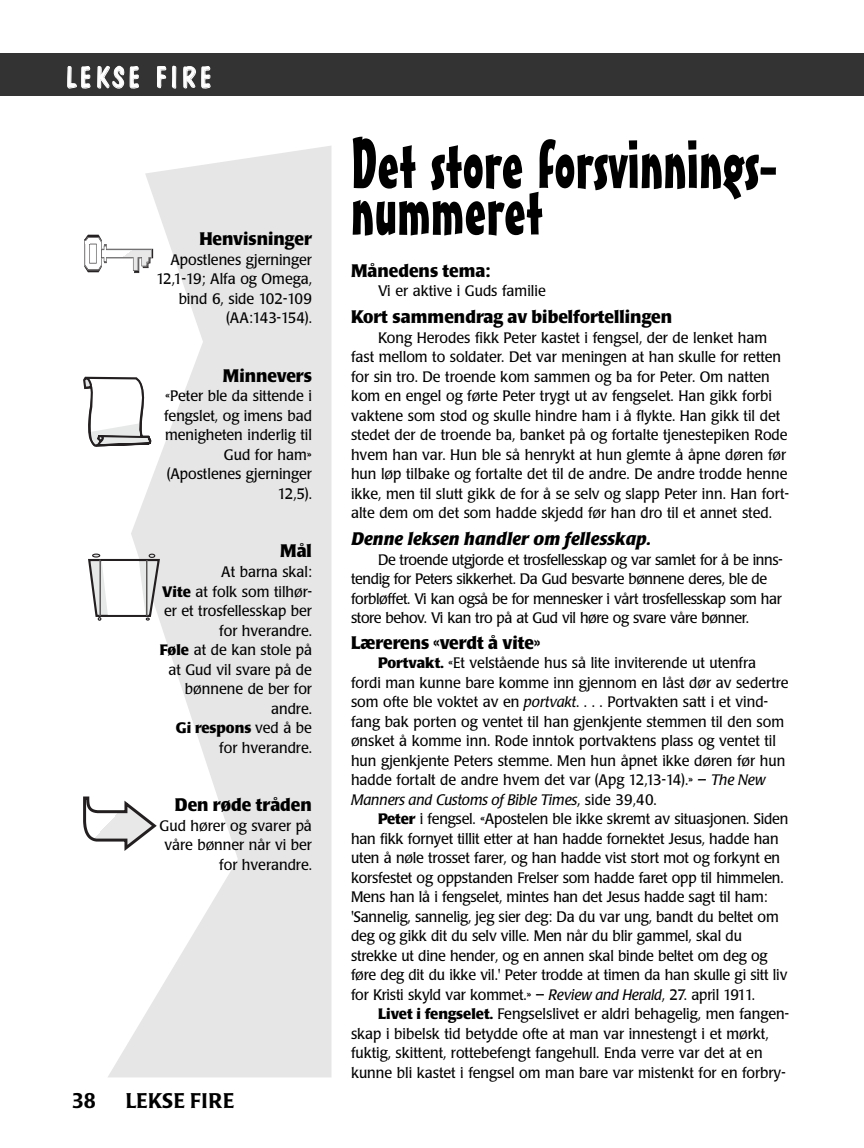
<style>
.page{position:relative;width:864px;height:1148px;background:#fff}
.page>*{position:absolute;margin:0;border:0;box-sizing:border-box;transform-origin:0 0}
.t1{font:69px "Mister Earl BT";color:#000}
.t2{font:30px "Dom Casual";letter-spacing:.095em;color:#fff;scale:.95 1}
.t3{font:500 21px "Poppl Laudatio";letter-spacing:.02em;color:#000;scale:.95 1}
.t4{font:700 18px "Poppl Laudatio";color:#000;scale:.95 1}
.t5{font:italic 700 18px "Poppl Laudatio";color:#000}
.t6{font:15px/19.5px "Poppl Laudatio";color:#000;text-align:right;scale:.95 1}
.t7{font:15px/19.5px "Poppl Laudatio";letter-spacing:-.025em;color:#000;scale:.95 1}
.s1{font-weight:700}
.s2{font-style:italic}
</style>
<div class="page">
<svg style="left:107px;top:146px;width:225px;height:931px;fill:#e6e6e6"></svg>
<div style="left:0;top:53px;width:864px;height:43px;background:#333"></div>
<svg style="left:84px;top:235px;width:69px;height:38px"></svg>
<svg style="left:83px;top:377px;width:68px;height:69px"></svg>
<svg style="left:88px;top:553px;width:72px;height:67px"></svg>
<hr style="left:100px;top:560px;width:1px;height:56px;background:#231f20">
<hr style="left:146px;top:560px;width:1px;height:55px;background:#231f20">
<svg style="left:83px;top:796px;width:74px;height:55px"></svg>
<h2 class="t2" style="left:65px;top:65px;width:156px">LEKSE FIRE</h2>
<p class="t4" style="left:199px;top:232px;width:120px">Henvisninger</p>
<p class="t6" style="left:156px;top:251px;width:165px">Apostlenes gjerninger<br>12,1-19; Alfa og Omega, bind 6, side 102-109 (AA:143-154).</p>
<p class="t4" style="left:223px;top:368px;width:95px">Minnevers</p>
<p class="t6" style="left:164px;top:388px;width:157px">«Peter ble da sittende i fengslet, og imens bad menigheten inderlig til<br>Gud for ham» (Apostlenes gjerninger<br>12,5).</p>
<p class="t4" style="left:280px;top:544px;width:35px">Mål</p>
<p class="t6" style="left:160px;top:563px;width:162px">At barna skal:<br><span class="s1">Vite</span> at folk som tilhør&shy;er et trosfellesskap ber for hverandre.<br><span class="s1">Føle</span> at de kan stole på at Gud vil svare på de bønnene de ber for andre.<br><span class="s1">Gi respons</span> ved å be for hverandre.</p>
<p class="t4" style="left:175px;top:797px;width:146px">Den røde tråden</p>
<p class="t6" style="left:160px;top:817px;width:162px">Gud hører og svarer på våre bønner når vi ber for hverandre.</p>
<h3 class="t3" style="left:72px;top:1091px;width:27px">38</h3>
<h3 class="t3" style="left:126px;top:1091px;width:116px">LEKSE FIRE</h3>
<h1 class="t1" style="left:351px;top:139px;width:428px">Det store forsvinnings-</h1>
<h1 class="t1" style="left:351px;top:185px;width:194px">nummeret</h1>
<p class="t4" style="left:351px;top:263px;width:148px">Månedens tema:</p>
<p class="t6" style="left:378px;top:283px;width:178px">Vi er aktive i Guds familie</p>
<p class="t4" style="left:351px;top:309px;width:340px">Kort sammendrag av bibelfortellingen</p>
<p class="t6" style="left:351px;top:329px;width:462px;text-align:left;text-indent:27px">Kong Herodes fikk Peter kastet i fengsel, der de lenket ham fast mellom to soldater. Det var meningen at han skulle for retten for sin tro. De troende kom sammen og ba for Peter. Om natten kom en engel og førte Peter trygt ut av fengselet. Han gikk forbi vaktene som stod og skulle hindre ham i å flykte. Han gikk til det stedet der de troende ba, banket på og fortalte tjenestepiken Rode hvem han var. Hun ble så henrykt at hun glemte å åpne døren før hun løp tilbake og fortalte det til de andre. De andre trodde henne ikke, men til slutt gikk de for å se selv og slapp Peter inn. Han fort&shy;alte dem om det som hadde skjedd før han dro til et annet sted.</p>
<p class="t5" style="left:351px;top:531px;width:301px">Denne leksen handler om fellesskap.</p>
<p class="t7" style="left:351px;top:551px;width:456px;text-indent:27px">De troende utgjorde et trosfellesskap og var samlet for å be inns&shy;tendig for Peters sikkerhet. Da Gud besvarte bønnene deres, ble de forbløffet. Vi kan også be for mennesker i vårt trosfellesskap som har store behov. Vi kan tro på at Gud vil høre og svare våre bønner.</p>
<p class="t4" style="left:351px;top:635px;width:201px">Lærerens «verdt å vite»</p>
<p class="t6" style="left:351px;top:655px;width:462px;text-align:left;text-indent:27px"><span class="s1">Portvakt.</span> «Et velstående hus så lite inviterende ut utenfra fordi man kunne bare komme inn gjennom en låst dør av sedertre som ofte ble voktet av en <span class="s2">portvakt</span>. . . . Portvakten satt i et vind&shy;fang bak porten og ventet til han gjenkjente stemmen til den som ønsket å komme inn. Rode inntok portvaktens plass og ventet til hun gjenkjente Peters stemme. Men hun åpnet ikke døren før hun hadde fortalt de andre hvem det var (Apg 12,13-14).» – <span class="s2">The New Manners and Customs of Bible Times</span>, side 39,40.</p>
<p class="t6" style="left:351px;top:811px;width:462px;text-align:left;text-indent:27px"><span class="s1">Peter</span> i fengsel. «Apostelen ble ikke skremt av situasjonen. Siden han fikk fornyet tillit etter at han hadde fornektet Jesus, hadde han uten å nøle trosset farer, og han hadde vist stort mot og forkynt en korsfestet og oppstanden Frelser som hadde faret opp til himmelen.<br>Mens han lå i fengselet, mintes han det Jesus hadde sagt til ham: 'Sannelig, sannelig, jeg sier deg: Da du var ung, bandt du beltet om deg og gikk dit du selv ville. Men når du blir gammel, skal du strekke ut dine hender, og en annen skal binde beltet om deg og føre deg dit du ikke vil.' Peter trodde at timen da han skulle gi sitt liv for Kristi skyld var kommet.» – <span class="s2">Review and Herald</span>, 27. april 1911.</p>
<p class="t6" style="left:351px;top:1006px;width:463px;text-align:left;text-indent:27px"><span class="s1">Livet i fengselet.</span> Fengselslivet er aldri behagelig, men fangen&shy;skap i bibelsk tid betydde ofte at man var innestengt i et mørkt, fuktig, skittent, rottebefengt fangehull. Enda verre var det at en kunne bli kastet i fengsel om man bare var mistenkt for en forbry-</p>
</div>
